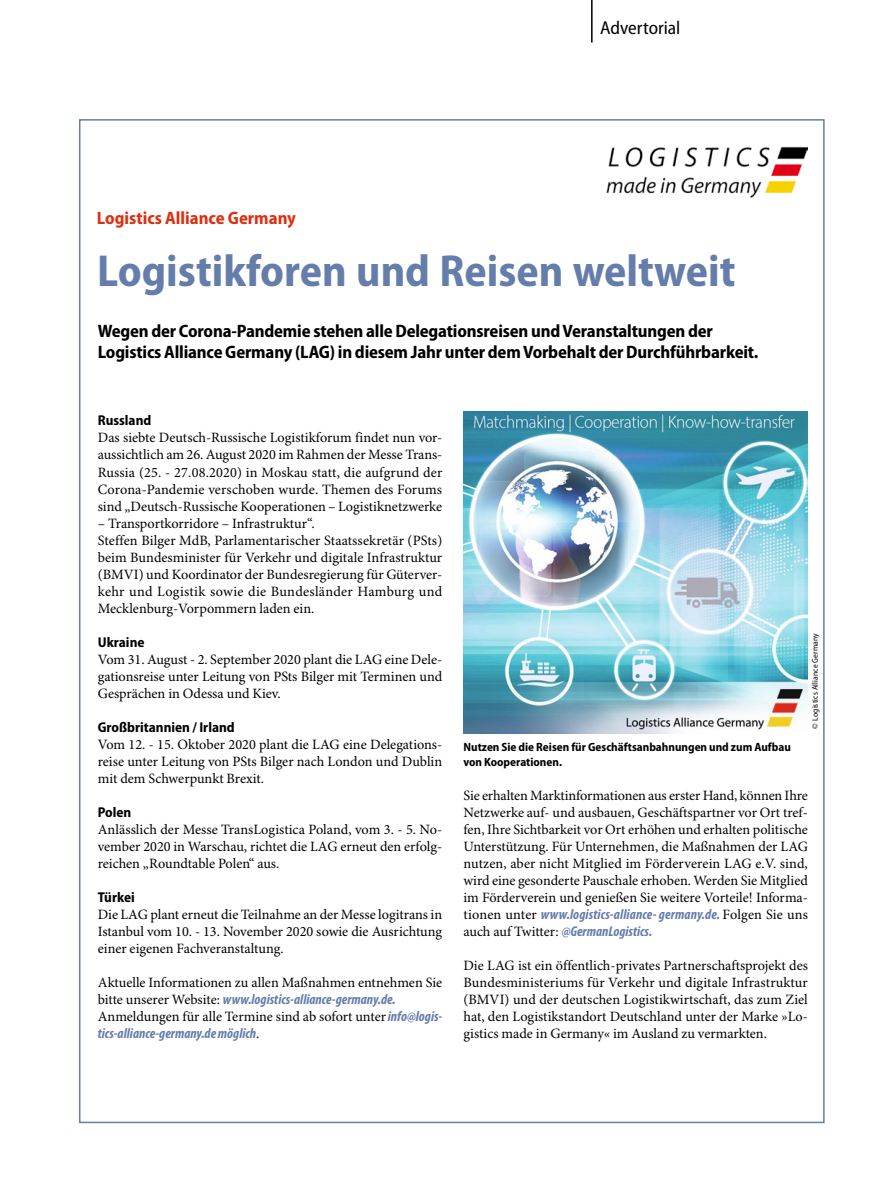
<style>
.page{position:relative;width:893px;height:1187px;background:#fff}
.page>*{position:absolute;margin:0;border:0;box-sizing:border-box;transform-origin:0 0}
.Title_x{font:700 semi-condensed 45px "Myriad Pro";color:#647dab}
.Category_Rubrik_x{font:semi-condensed 18.75px "Myriad Pro";color:#000}
.Trailer_x{font:700 semi-condensed 18px/21px "Myriad Pro";letter-spacing:-.01em;color:#000}
.Trailer_x-2{font:700 semi-condensed 18px "Myriad Pro";color:#df2f10}
.Para_Grundtext{font:14.25px/17px "Minion Pro";color:#000;text-align:justify}
.Para_Grundtext-2{font:700 semi-condensed 14.25px "Myriad Pro";color:#000}
.Image_Caption_Bildun{font:700 semi-condensed 12px/15px "Myriad Pro";color:#000}
.t1{font:semi-condensed 8.25px "Myriad Pro";letter-spacing:.015em;color:#000}
.s1{font-family:"Myriad Pro";font-weight:700;font-style:italic;font-stretch:condensed;color:#647dab}
.s2{font-stretch:normal}
</style>
<div class="page">
<hr style="left:591px;top:0;width:2px;height:43px;background:#000">
<img style="left:606px;top:146px;width:202px;height:52px">
<img style="left:463px;top:412px;width:345px;height:321px">
<p class="Trailer_x-2" style="left:97px;top:208px;width:201px">Logistics Alliance Germany</p>
<p class="Category_Rubrik_x" style="left:600px;top:18px;width:82px">Advertorial</p>
<p class="Title_x" style="left:97px;top:245px;width:640px">Logistikforen und Reisen weltweit</p>
<p class="Trailer_x" style="left:98px;top:320px;width:662px">Wegen der Corona-Pandemie stehen alle Delegationsreisen und Veranstaltungen der<br>Logistics Alliance Germany (LAG) in diesem Jahr unter dem Vorbehalt der Durchführbarkeit.</p>
<p class="Para_Grundtext-2" style="left:98px;top:412px;width:55px">Russland</p>
<p class="Para_Grundtext" style="left:98px;top:430px;width:346px">Das siebte Deutsch-Russische Logistikforum findet nun vor&shy;aussichtlich am 26. August 2020 im Rahmen der Messe Trans-Russia (25. - 27.08.2020) in Moskau statt, die aufgrund der Corona-Pandemie verschoben wurde. Themen des Forums sind „Deutsch-Russische Kooperationen – Logistiknetzwerke</p>
<p class="Para_Grundtext" style="left:98px;top:515px;width:218px">– Transportkorridore – Infrastruktur“.</p>
<p class="Para_Grundtext" style="left:98px;top:532px;width:346px">Steffen Bilger MdB, Parlamentarischer Staatssekretär (PSts) beim Bundesminister für Verkehr und digitale Infrastruktur (BMVI) und Koordinator der Bundesregierung für Güterver&shy;kehr und Logistik sowie die Bundesländer Hamburg und Mecklenburg-Vorpommern laden ein.</p>
<p class="Para_Grundtext-2" style="left:98px;top:634px;width:48px">Ukraine</p>
<p class="Para_Grundtext" style="left:98px;top:651px;width:346px">Vom 31. August - 2. September 2020 plant die LAG eine Dele&shy;gationsreise unter Leitung von PSts Bilger mit Terminen und Gesprächen in Odessa und Kiev.</p>
<p class="Para_Grundtext-2" style="left:98px;top:719px;width:138px">Großbritannien / Irland</p>
<p class="Para_Grundtext" style="left:98px;top:736px;width:346px">Vom 12. - 15. Oktober 2020 plant die LAG eine Delegations&shy;reise unter Leitung von PSts Bilger nach London und Dublin mit dem Schwerpunkt Brexit.</p>
<p class="Para_Grundtext-2" style="left:98px;top:804px;width:35px">Polen</p>
<p class="Para_Grundtext" style="left:98px;top:821px;width:346px">Anlässlich der Messe TransLogistica Poland, vom 3. - 5. No&shy;vember 2020 in Warschau, richtet die LAG erneut den erfolg&shy;reichen „Roundtable Polen“ aus.</p>
<p class="Para_Grundtext-2" style="left:98px;top:889px;width:39px">Türkei</p>
<p class="Para_Grundtext" style="left:98px;top:906px;width:346px">Die LAG plant erneut die Teilnahme an der Messe logitrans in Istanbul vom 10. - 13. November 2020 sowie die Ausrichtung einer eigenen Fachveranstaltung.</p>
<p class="Para_Grundtext" style="left:98px;top:974px;width:346px">Aktuelle Informationen zu allen Maßnahmen entnehmen Sie bitte unserer Website: <span class="s1">www.logistics-alliance-germany.de.</span></p>
<p class="Para_Grundtext" style="left:98px;top:1008px;width:346px">Anmeldungen für alle Termine sind ab sofort unter <span class="s1">info@logis&shy;tics-alliance-germany.de möglich</span>.</p>
<p class="Image_Caption_Bildun" style="left:463px;top:739px;width:329px">Nutzen Sie die Reisen für Geschäftsanbahnungen und zum Aufbau von Kooperationen.</p>
<p class="t1" style="left:810px;top:729px;width:98px;rotate:-90deg"><span class="s2">©</span> Logistics Alliance Germany</p>
<p class="Para_Grundtext" style="left:463px;top:787px;width:346px">Sie erhalten Marktinformationen aus erster Hand, können Ihre Netzwerke auf- und ausbauen, Geschäftspartner vor Ort tref&shy;fen, Ihre Sichtbarkeit vor Ort erhöhen und erhalten politische Unterstützung. Für Unternehmen, die Maßnahmen der LAG nutzen, aber nicht Mitglied im Förderverein LAG e.V. sind, wird eine gesonderte Pauschale erhoben. Werden Sie Mitglied im Förderverein und genießen Sie weitere Vorteile! Informa&shy;tionen unter <span class="s1">www.logistics-alliance- germany.de.</span> Folgen Sie uns auch auf Twitter: <span class="s1">@GermanLogistics.</span></p>
<p class="Para_Grundtext" style="left:463px;top:957px;width:346px">Die LAG ist ein öffentlich-privates Partnerschaftsprojekt des Bundesministeriums für Verkehr und digitale Infrastruktur (BMVI) und der deutschen Logistikwirtschaft, das zum Ziel hat, den Logistikstandort Deutschland unter der Marke »Lo&shy;gistics made in Germany« im Ausland zu vermarkten.</p>
</div>
